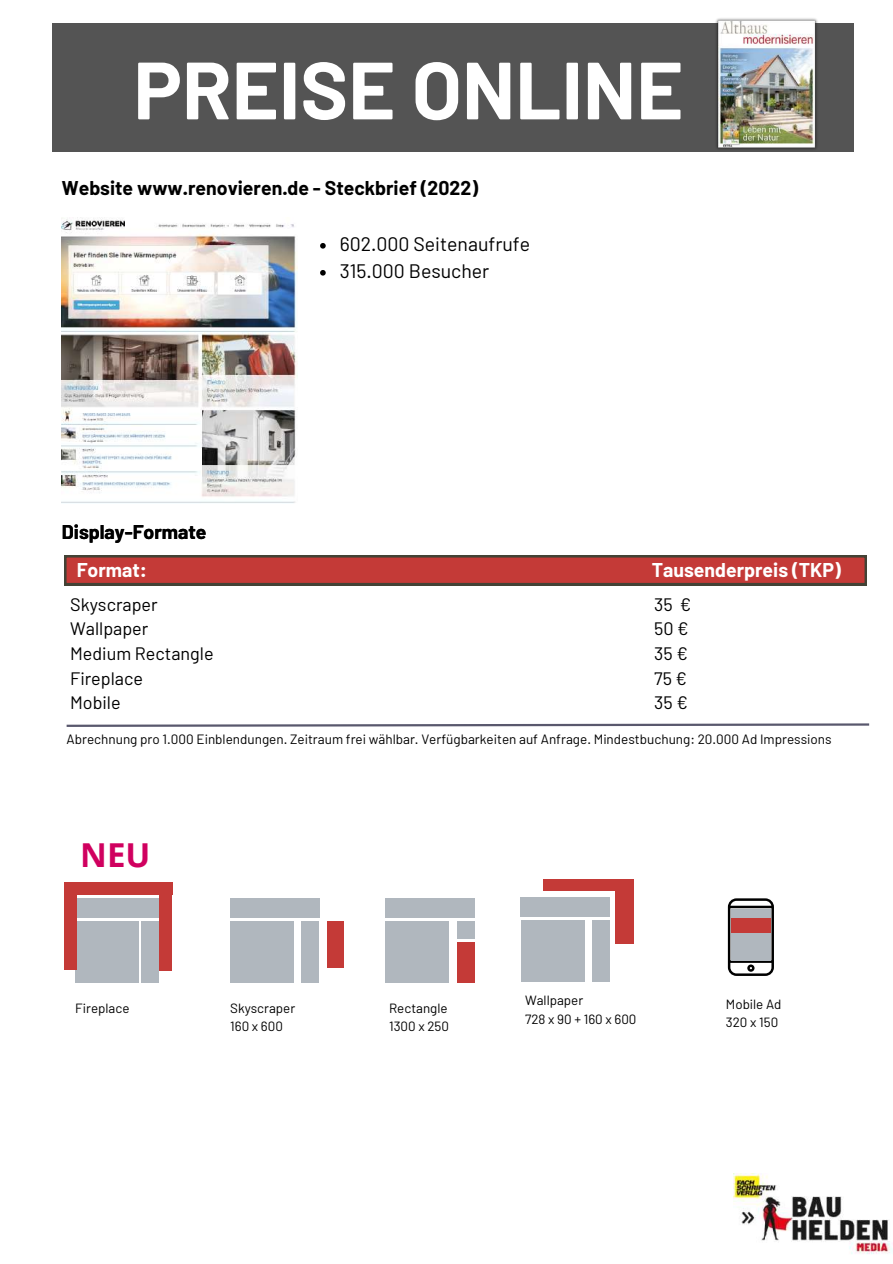
<style>
.page{position:relative;width:893px;height:1264px;background:#fff}
.page>*{position:absolute;margin:0;border:0;box-sizing:border-box;transform-origin:0 0}
.t1{font:700 81px "Barlow";color:#fff}
.t2{font:700 33px "Open Sans";color:#d0005f}
.t3{font:700 19.5px "Barlow";color:#000}
.t4{font:19.5px/27px "Barlow";color:#000}
.t5{font:700 19.5px "Barlow";color:#fff}
.t6{font:18px/24.8px "Barlow";color:#000}
.t7{font:13.5px "Barlow";color:#000}
.t8{font:13.35px/18.3px "Barlow";color:#000}
</style>
<div class="page">
<div style="left:52px;top:24px;width:801px;height:128px;background:#545454"></div>
<img style="left:734px;top:1173px;width:158px;height:81px">
<img style="left:713px;top:18px;width:106px;height:131px">
<img style="left:62px;top:217px;width:235px;height:286px">
<svg style="left:320px;top:243px;width:6px;height:5px"></svg>
<svg style="left:320px;top:270px;width:6px;height:5px"></svg>
<svg style="left:66px;top:723px;width:804px;height:4px"></svg>
<svg style="left:64px;top:555px;width:802px;height:30px;background:#af3b36"></svg>
<div style="left:75px;top:920px;width:64px;height:62px;background:#b0b7be"></div>
<div style="left:141px;top:920px;width:18px;height:62px;background:#b0b7be"></div>
<div style="left:75px;top:898px;width:89px;height:19px;background:#b0b7be"></div>
<div style="left:230px;top:920px;width:63px;height:62px;background:#b0b7be"></div>
<div style="left:301px;top:920px;width:18px;height:62px;background:#b0b7be"></div>
<div style="left:230px;top:898px;width:89px;height:19px;background:#b0b7be"></div>
<div style="left:327px;top:920px;width:16px;height:47px;background:#c43a37"></div>
<div style="left:385px;top:920px;width:64px;height:62px;background:#b0b7be"></div>
<div style="left:456px;top:920px;width:18px;height:18px;background:#b0b7be"></div>
<div style="left:385px;top:898px;width:89px;height:19px;background:#b0b7be"></div>
<div style="left:456px;top:942px;width:18px;height:40px;background:#c43a37"></div>
<div style="left:521px;top:920px;width:63px;height:62px;background:#b0b7be"></div>
<div style="left:592px;top:920px;width:18px;height:62px;background:#b0b7be"></div>
<div style="left:521px;top:897px;width:89px;height:20px;background:#b0b7be"></div>
<div style="left:543px;top:879px;width:90px;height:11px;background:#c43a37"></div>
<div style="left:615px;top:889px;width:18px;height:55px;background:#c43a37"></div>
<div style="left:76px;top:882px;width:96px;height:13px;background:#c43a37"></div>
<svg style="left:727px;top:898px;width:46px;height:77px"></svg>
<div style="left:731px;top:908px;width:40px;height:52px;background:#b0b7be"></div>
<div style="left:731px;top:918px;width:40px;height:14px;background:#c43a37"></div>
<div style="left:64px;top:882px;width:13px;height:87px;background:#c43a37"></div>
<div style="left:159px;top:883px;width:13px;height:87px;background:#c43a37"></div>
<h1 class="t1" style="left:134px;top:38px;width:551px">PREISE ONLINE</h1>
<h3 class="t3" style="left:62px;top:176px;width:417px">Website www.renovieren.de - Steckbrief (2022)</h3>
<h3 class="t4" style="left:340px;top:229px;width:192px">602.000 Seitenaufrufe<br>315.000 Besucher</h3>
<h3 class="t3" style="left:62px;top:519px;width:146px">Display-Formate</h3>
<h3 class="t5" style="left:77px;top:557px;width:72px">Format:</h3>
<h3 class="t5" style="left:651px;top:557px;width:190px">Tausenderpreis (TKP)</h3>
<h3 class="t6" style="left:70px;top:591px;width:145px">Skyscraper<br>Wallpaper<br>Medium Rectangle<br>Fireplace<br>Mobile</h3>
<h3 class="t6" style="left:654px;top:591px;width:39px">35 €<br>50€<br>35€<br>75€<br>35€</h3>
<p class="t7" style="left:67px;top:730px;width:766px">Abrechnung pro 1.000 Einblendungen. Zeitraum frei wählbar. Verfügbarkeiten auf Anfrage. Mindestbuchung: 20.000 Ad Impressions</p>
<h2 class="t2" style="left:80px;top:831px;width:72px">NEU</h2>
<p class="t8" style="left:75px;top:998px;width:56px">Fireplace</p>
<p class="t8" style="left:230px;top:998px;width:67px">Skyscraper<br>160 x 600</p>
<p class="t8" style="left:389px;top:998px;width:61px">Rectangle<br>1300 x 250</p>
<p class="t8" style="left:525px;top:990px;width:113px">Wallpaper<br>728 x 90 + 160 x 600</p>
<p class="t8" style="left:725px;top:994px;width:57px">Mobile Ad<br>320 x 150</p>
</div>
